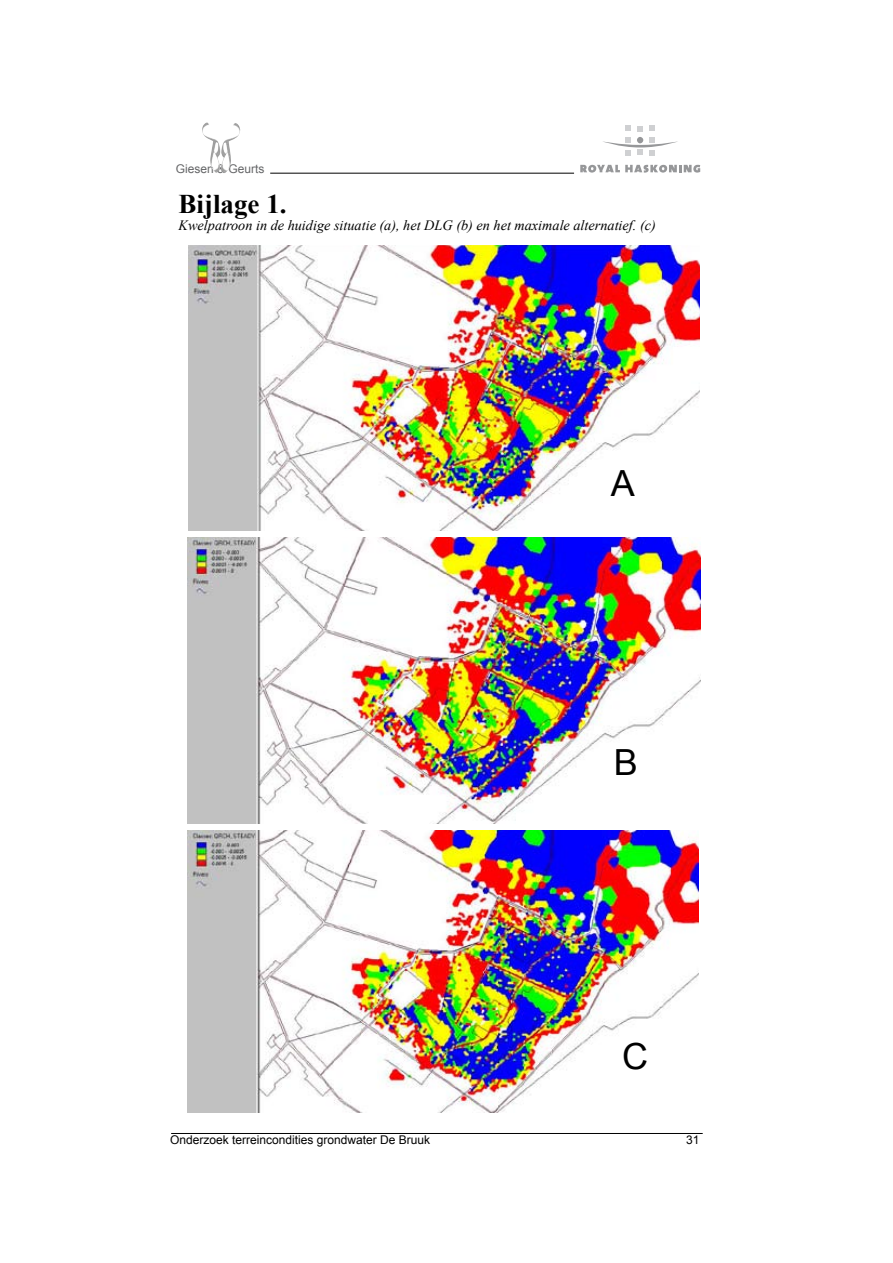
<style>
.page{position:relative;width:893px;height:1263px;background:#fff}
.page>*{position:absolute;margin:0;border:0;box-sizing:border-box;transform-origin:0 0}
.t1{font:36px "Arial";color:#000}
.t2{font:700 27px "Times New Roman";color:#000}
.t3{font:italic 14.25px "Times New Roman";color:#000}
.t4{font:12px "Arial";color:#000}
.t5{font:12px "Arial";color:#646567}
</style>
<div class="page">
<hr style="left:171px;top:1133px;width:532px;height:1px;background:#000">
<hr style="left:270px;top:173px;width:304px;height:1px;background:#000">
<img style="left:202px;top:122px;width:38px;height:51px">
<svg style="left:625px;top:126px;width:6px;height:5px"></svg>
<svg style="left:649px;top:126px;width:6px;height:5px"></svg>
<svg style="left:637px;top:126px;width:6px;height:5px"></svg>
<svg style="left:580px;top:165px;width:120px;height:8px"></svg>
<svg style="left:603px;top:137px;width:75px;height:19px"></svg>
<img style="left:189px;top:245px;width:511px;height:285px">
<img style="left:188px;top:538px;width:512px;height:285px">
<img style="left:187px;top:830px;width:511px;height:282px">
<p class="t5" style="left:176px;top:161px;width:90px">Giesen &amp; Geurts</p>
<h2 class="t2" style="left:179px;top:185px;width:109px">Bijlage 1.</h2>
<p class="t3" style="left:179px;top:215px;width:479px">Kwelpatroon in de huidige situatie (a), het DLG (b) en het maximale alternatief. (c)</p>
<h1 class="t1" style="left:611px;top:460px;width:26px">A</h1>
<h1 class="t1" style="left:614px;top:738px;width:26px">B</h1>
<h1 class="t1" style="left:622px;top:1032px;width:27px">C</h1>
<p class="t4" style="left:170px;top:1132px;width:262px">Onderzoek terreincondities grondwater De Bruuk</p>
<p class="t4" style="left:686px;top:1132px;width:15px">31</p>
</div>
